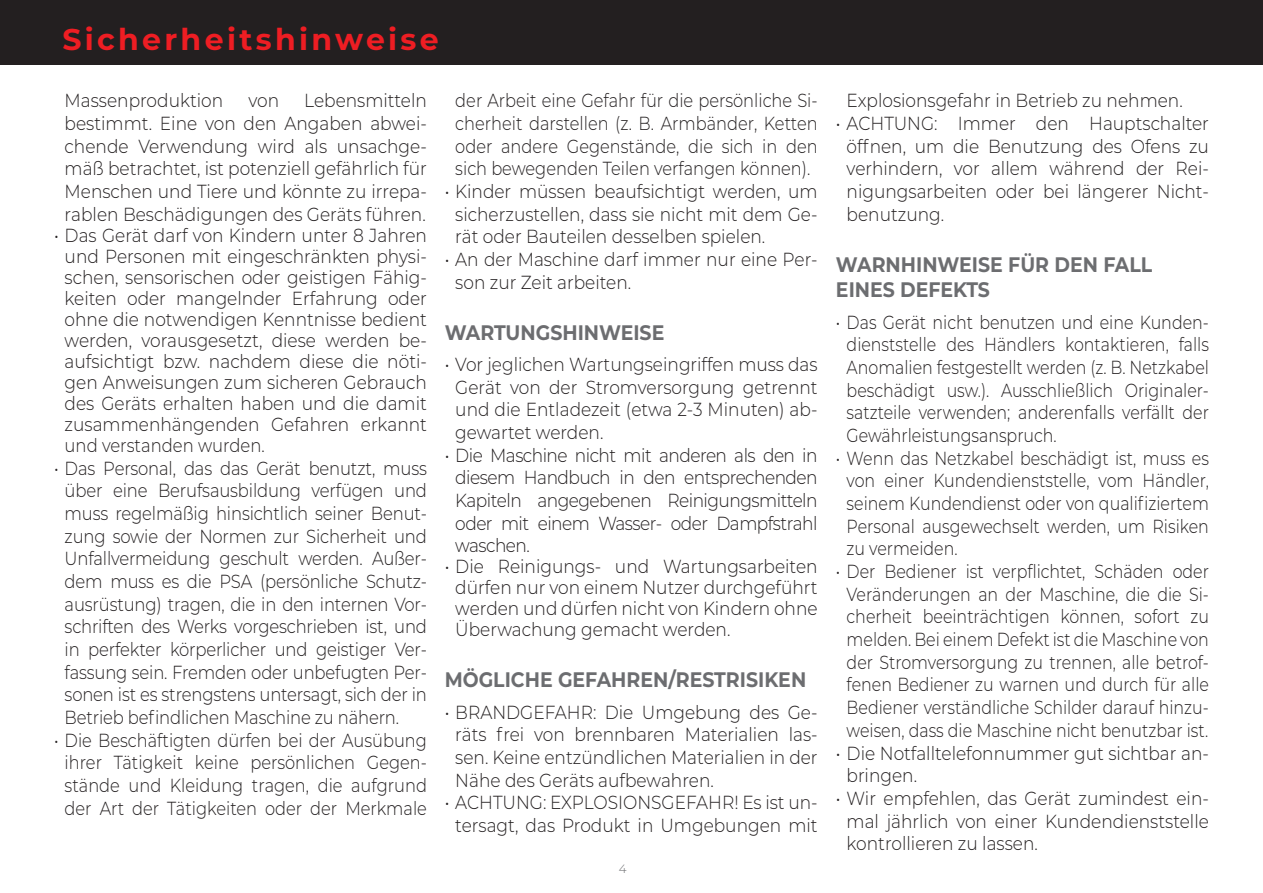
<style>
.page{position:relative;width:1263px;height:893px;background:#fff}
.page>*{position:absolute;margin:0;border:0;box-sizing:border-box;transform-origin:0 0}
.Titoli_rossi_seconda{font:700 30px "Montserrat";letter-spacing:.11em;color:#ee1d23}
.Sottotitolo_IT{font:700 21px/25.5px "Montserrat";color:#6c6d70;scale:.9 1}
.t1{font:300 18.9px/22.6px "Montserrat";color:#231f20;text-align:justify;scale:.9 1}
.t2{font:300 18.9px/22.6px "Montserrat";color:#231f20;text-align:justify;scale:.84 1}
.t3{font:300 18.9px/22.6px "Montserrat";color:#231f20;text-align:justify;scale:.87 1}
.t4{font:300 18.9px/22.6px "Montserrat";color:#231f20;text-align:justify;scale:.86 1}
.t5{font:300 12px "Montserrat";color:#6c6d70}
</style>
<div class="page">
<div style="left:0;top:0;width:1263px;height:65px;background:#231f20"></div>
<p class="Titoli_rossi_seconda" style="left:62px;top:18px;width:378px">Sicherheitshinweise</p>
<p class="t1" style="left:65px;top:89px;width:404px;text-indent:240px">Lebensmitteln bestimmt. Eine von den Angaben abwei&shy;chende Verwendung wird als unsachge&shy;mäß betrachtet, ist potenziell gefährlich für Menschen und Tiere und könnte zu irrepa&shy;rablen Beschädigungen des Geräts führen.</p>
<p class="t1" style="left:65px;top:224px;width:404px;line-height:21px;text-indent:-11px">• Das Gerät darf von Kindern unter 8 Jahren und Personen mit eingeschränkten physi&shy;schen, sensorischen oder geistigen Fähig&shy;keiten oder mangelnder Erfahrung oder ohne die notwendigen Kenntnisse bedient werden, vorausgesetzt, diese werden be&shy;aufsichtigt bzw. nachdem diese die nöti&shy;gen Anweisungen zum sicheren Gebrauch des Geräts erhalten haben und die damit zusammenhängenden Gefahren erkannt und verstanden wurden.</p>
<p class="t3" style="left:65px;top:456px;width:418px;text-indent:-11px">• Das Personal, das das Gerät benutzt, muss über eine Berufsausbildung verfügen und muss regelmäßig hinsichtlich seiner Benut&shy;zung sowie der Normen zur Sicherheit und Unfallvermeidung geschult werden. Außer&shy;dem muss es die PSA (persönliche Schutz&shy;ausrüstung) tragen, die in den internen Vor&shy;schriften des Werks vorgeschrieben ist, und in perfekter körperlicher und geistiger Ver&shy;fassung sein. Fremden oder unbefugten Per&shy;sonen ist es strengstens untersagt, sich der in Betrieb befindlichen Maschine zu nähern.</p>
<p class="t4" style="left:54px;top:728px;width:435px;text-align:center">• Die Beschäftigten dürfen bei der Ausübung ihrer Tätigkeit keine persönlichen Gegen&shy;stände und Kleidung tragen, die aufgrund der Art der Tätigkeiten oder der Merkmale</p>
<p class="t1" style="left:65px;top:89px;width:178px">Massenproduktion</p>
<p class="t1" style="left:248px;top:89px;width:36px">von</p>
<p class="t4" style="left:455px;top:89px;width:423px">der Arbeit eine Gefahr für die persönliche Si&shy;cherheit darstellen (z. B. Armbänder, Ketten oder andere Gegenstände, die sich in den sich bewegenden Teilen verfangen können).</p>
<p class="t1" style="left:455px;top:179px;width:404px;text-indent:-11px">• Kinder müssen beaufsichtigt werden, um sicherzustellen, dass sie nicht mit dem Ge&shy;rät oder Bauteilen desselben spielen.</p>
<p class="t1" style="left:455px;top:247px;width:404px;text-indent:-11px">• An der Maschine darf immer nur eine Per&shy;son zur Zeit arbeiten.</p>
<p class="Sottotitolo_IT" style="left:445px;top:318px;width:246px">WARTUNGSHINWEISE</p>
<p class="t1" style="left:455px;top:352px;width:404px;text-indent:-11px">• Vor jeglichen Wartungseingriffen muss das Gerät von der Stromversorgung getrennt und die Entladezeit (etwa 2-3 Minuten) ab&shy;gewartet werden.</p>
<p class="t1" style="left:455px;top:443px;width:404px;text-indent:-11px">• Die Maschine nicht mit anderen als den in diesem Handbuch in den entsprechenden Kapiteln angegebenen Reinigungsmitteln oder mit einem Wasser- oder Dampfstrahl waschen.</p>
<p class="t1" style="left:455px;top:555px;width:404px;line-height:21px;text-indent:-11px">• Die Reinigungs- und Wartungsarbeiten dürfen nur von einem Nutzer durchgeführt werden und dürfen nicht von Kindern ohne Überwachung gemacht werden.</p>
<p class="Sottotitolo_IT" style="left:445px;top:666px;width:403px">MÖGLICHE GEFAHREN/RESTRISIKEN</p>
<p class="t1" style="left:455px;top:700px;width:404px;text-indent:-11px">• BRANDGEFAHR: Die Umgebung des Ge&shy;räts frei von brennbaren Materialien las&shy;sen. Keine entzündlichen Materialien in der Nähe des Geräts aufbewahren.</p>
<p class="t1" style="left:445px;top:791px;width:416px;text-align:center">• ACHTUNG: EXPLOSIONSGEFAHR! Es ist un&shy;tersagt, das Produkt in Umgebungen mit</p>
<p class="t5" style="left:619px;top:860px;width:9px">4</p>
<p class="t1" style="left:847px;top:89px;width:375px">Explosionsgefahr in Betrieb zu nehmen.</p>
<p class="t1" style="left:847px;top:111px;width:404px;text-indent:-11px">• ACHTUNG: Immer den Hauptschalter öffnen, um die Benutzung des Ofens zu verhindern, vor allem während der Rei&shy;nigungsarbeiten oder bei längerer Nicht&shy;benutzung.</p>
<p class="Sottotitolo_IT" style="left:836px;top:251px;width:353px">WARNHINWEISE FÜR DEN FALL<br>EINES DEFEKTS</p>
<p class="t2" style="left:847px;top:310px;width:433px;text-indent:-11px">• Das Gerät nicht benutzen und eine Kunden&shy;dienststelle des Händlers kontaktieren, falls Anomalien festgestellt werden (z. B. Netzkabel beschädigt usw.). Ausschließlich Originaler&shy;satzteile verwenden; anderenfalls verfällt der Gewährleistungsanspruch.</p>
<p class="t2" style="left:847px;top:446px;width:433px;text-indent:-11px">• Wenn das Netzkabel beschädigt ist, muss es von einer Kundendienststelle, vom Händler, seinem Kundendienst oder von qualifiziertem Personal ausgewechselt werden, um Risiken zu vermeiden.</p>
<p class="t2" style="left:836px;top:559px;width:445px;text-align:center">• Der Bediener ist verpflichtet, Schäden oder Veränderungen an der Maschine, die die Si&shy;cherheit beeinträchtigen können, sofort zu melden. Bei einem Defekt ist die Maschine von der Stromversorgung zu trennen, alle betrof&shy;fenen Bediener zu warnen und durch für alle Bediener verständliche Schilder darauf hinzu&shy;weisen, dass die Maschine nicht benutzbar ist.</p>
<p class="t1" style="left:847px;top:741px;width:404px;text-indent:-11px">• Die Notfalltelefonnummer gut sichtbar an&shy;bringen.</p>
<p class="t1" style="left:847px;top:786px;width:404px;text-indent:-11px">• Wir empfehlen, das Gerät zumindest ein&shy;mal jährlich von einer Kundendienststelle kontrollieren zu lassen.</p>
</div>
